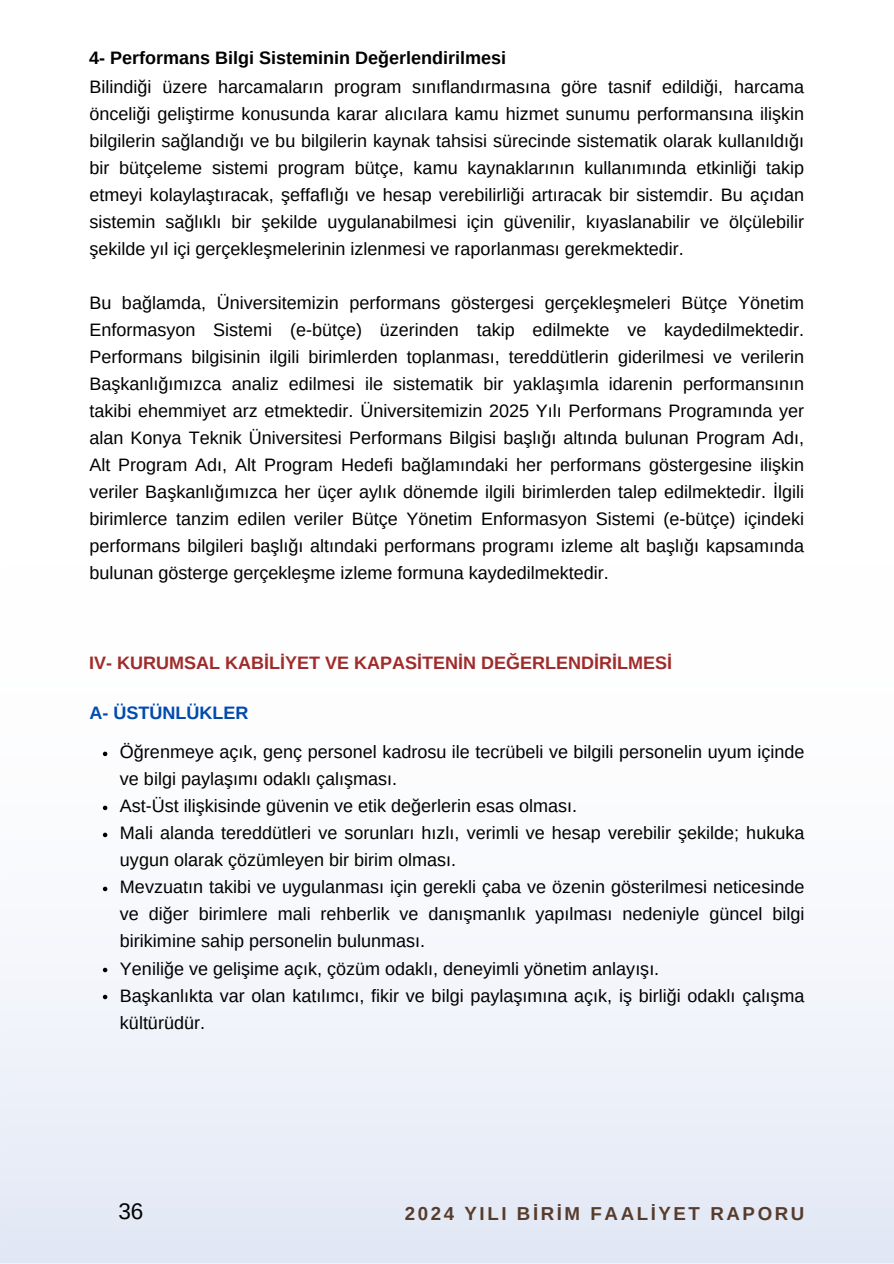
<style>
.page{position:relative;width:894px;height:1264px;background:#fff}
.page>*{position:absolute;margin:0;border:0;box-sizing:border-box;transform-origin:0 0}
.t1{font:22.5px "Arimo";color:#000}
.t2{font:700 18.75px "Arimo";letter-spacing:.14em;color:#573c2b}
.t3{font:18px/27px "Arimo";color:#000;text-align:justify}
.t4{font:700 18px "Arimo";color:#9f2b2b}
.t5{font:700 18px "Arimo";color:#000}
.t6{font:700 18px "Arimo";color:#004aad}
</style>
<div class="page">
<svg style="left:0;top:752px;width:893px;height:511px;fill:#f2f5fa"></svg>
<svg style="left:103px;top:751px;width:4px;height:5px"></svg>
<svg style="left:103px;top:805px;width:4px;height:5px"></svg>
<svg style="left:103px;top:832px;width:4px;height:5px"></svg>
<svg style="left:103px;top:886px;width:4px;height:5px"></svg>
<svg style="left:103px;top:967px;width:4px;height:5px"></svg>
<svg style="left:103px;top:994px;width:4px;height:5px"></svg>
<h3 class="t5" style="left:89px;top:47px;width:418px">4- Performans Bilgi Sisteminin Değerlendirilmesi</h3>
<p class="t3" style="left:89px;top:73px;width:716px">Bilindiği üzere harcamaların program sınıflandırmasına göre tasnif edildiği, harcama önceliği geliştirme konusunda karar alıcılara kamu hizmet sunumu performansına ilişkin bilgilerin sağlandığı ve bu bilgilerin kaynak tahsisi sürecinde sistematik olarak kullanıldığı bir bütçeleme sistemi program bütçe, kamu kaynaklarının kullanımında etkinliği takip etmeyi kolaylaştıracak, şeffaflığı ve hesap verebilirliği artıracak bir sistemdir. Bu açıdan sistemin sağlıklı bir şekilde uygulanabilmesi için güvenilir, kıyaslanabilir ve ölçülebilir şekilde yıl içi gerçekleşmelerinin izlenmesi ve raporlanması gerekmektedir.</p>
<p class="t3" style="left:89px;top:289px;width:716px">Bu bağlamda, Üniversitemizin performans göstergesi gerçekleşmeleri Bütçe Yönetim Enformasyon Sistemi (e-bütçe) üzerinden takip edilmekte ve kaydedilmektedir.<br>Performans bilgisinin ilgili birimlerden toplanması, tereddütlerin giderilmesi ve verilerin Başkanlığımızca analiz edilmesi ile sistematik bir yaklaşımla idarenin performansının takibi ehemmiyet arz etmektedir. Üniversitemizin 2025 Yılı Performans Programında yer alan Konya Teknik Üniversitesi Performans Bilgisi başlığı altında bulunan Program Adı, Alt Program Adı, Alt Program Hedefi bağlamındaki her performans göstergesine ilişkin veriler Başkanlığımızca her üçer aylık dönemde ilgili birimlerden talep edilmektedir. İlgili birimlerce tanzim edilen veriler Bütçe Yönetim Enformasyon Sistemi (e-bütçe) içindeki performans bilgileri başlığı altındaki performans programı izleme alt başlığı kapsamında bulunan gösterge gerçekleşme izleme formuna kaydedilmektedir.</p>
<h2 class="t4" style="left:89px;top:652px;width:584px">IV- KURUMSAL KABİLİYET VE KAPASİTENİN DEĞERLENDİRİLMESİ</h2>
<h2 class="t6" style="left:89px;top:703px;width:160px">A- ÜSTÜNLÜKLER</h2>
<p class="t3" style="left:120px;top:738px;width:685px">Öğrenmeye açık, genç personel kadrosu ile tecrübeli ve bilgili personelin uyum içinde ve bilgi paylaşımı odaklı çalışması.</p>
<p class="t3" style="left:120px;top:792px;width:458px">Ast-Üst ilişkisinde güvenin ve etik değerlerin esas olması.</p>
<p class="t3" style="left:120px;top:819px;width:685px">Mali alanda tereddütleri ve sorunları hızlı, verimli ve hesap verebilir şekilde; hukuka uygun olarak çözümleyen bir birim olması.</p>
<p class="t3" style="left:120px;top:873px;width:685px">Mevzuatın takibi ve uygulanması için gerekli çaba ve özenin gösterilmesi neticesinde ve diğer birimlere mali rehberlik ve danışmanlık yapılması nedeniyle güncel bilgi birikimine sahip personelin bulunması.</p>
<p class="t3" style="left:120px;top:954px;width:540px">Yeniliğe ve gelişime açık, çözüm odaklı, deneyimli yönetim anlayışı.</p>
<p class="t3" style="left:120px;top:981px;width:685px">Başkanlıkta var olan katılımcı, fikir ve bilgi paylaşımına açık, iş birliği odaklı çalışma kültürüdür.</p>
<p class="t1" style="left:118px;top:1198px;width:27px">36</p>
<p class="t2" style="left:405px;top:1202px;width:401px">2024 YILI BİRİM FAALİYET RAPORU</p>
</div>
